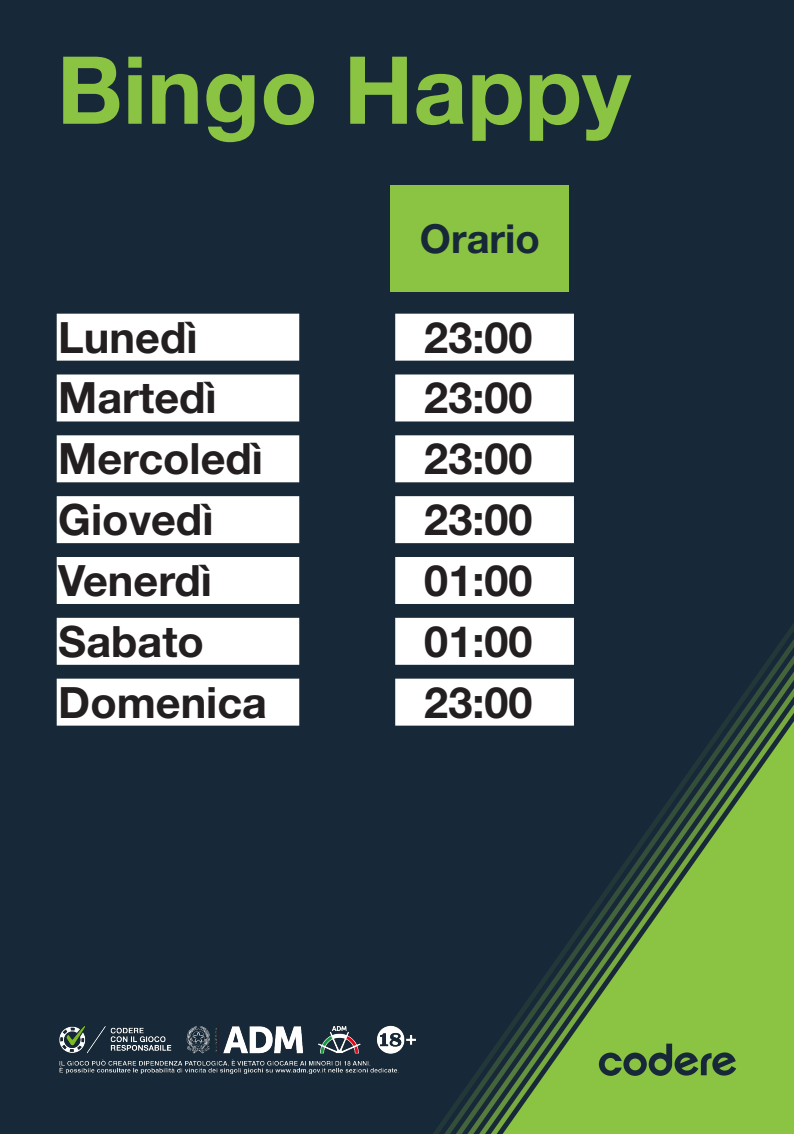
<style>
.page{position:relative;width:794px;height:1134px;background:#172938}
.page>*{position:absolute;margin:0;border:0;box-sizing:border-box;transform-origin:0 0}
.t1{font:700 93.92px "Helvetica Neue LT Std";color:#8bc342}
.t2{font:700 43.2px "Helvetica Neue LT Std";color:#231f20}
.t3{font:700 40px "Helvetica Neue LT Std";color:#172938}
</style>
<div class="page">
<svg style="left:435px;top:679px;width:359px;height:455px"></svg>
<svg style="left:599px;top:1044px;width:137px;height:33px"></svg>
<div style="left:391px;top:186px;width:178px;height:106px;background:#8bc342"></div>
<svg style="left:57px;top:374px;width:517px;height:47px"></svg>
<div style="left:397px;top:376px;width:163px;height:44px;background:#fff"></div>
<svg style="left:57px;top:314px;width:517px;height:47px"></svg>
<div style="left:397px;top:315px;width:163px;height:44px;background:#fff"></div>
<svg style="left:57px;top:435px;width:517px;height:47px"></svg>
<div style="left:397px;top:437px;width:163px;height:44px;background:#fff"></div>
<svg style="left:57px;top:496px;width:517px;height:47px"></svg>
<div style="left:397px;top:498px;width:163px;height:43px;background:#fff"></div>
<svg style="left:57px;top:557px;width:517px;height:47px"></svg>
<div style="left:397px;top:559px;width:163px;height:43px;background:#fff"></div>
<svg style="left:57px;top:618px;width:517px;height:47px"></svg>
<div style="left:397px;top:619px;width:163px;height:44px;background:#fff"></div>
<svg style="left:57px;top:679px;width:517px;height:47px"></svg>
<div style="left:397px;top:680px;width:163px;height:44px;background:#fff"></div>
<p class="t1" style="left:57px;top:32px;width:575px">Bingo Happy</p>
<p class="t3" style="left:420px;top:214px;width:121px">Orario</p>
<p class="t2" style="left:58px;top:310px;width:141px">Lunedì</p>
<p class="t2" style="left:424px;top:310px;width:110px">23:00</p>
<p class="t2" style="left:58px;top:371px;width:160px">Martedì</p>
<p class="t2" style="left:424px;top:371px;width:110px">23:00</p>
<p class="t2" style="left:58px;top:432px;width:206px">Mercoledì</p>
<p class="t2" style="left:424px;top:432px;width:110px">23:00</p>
<p class="t2" style="left:58px;top:493px;width:157px">Giovedì</p>
<p class="t2" style="left:424px;top:493px;width:110px">23:00</p>
<p class="t2" style="left:58px;top:554px;width:155px">Venerdì</p>
<p class="t2" style="left:424px;top:554px;width:110px">01:00</p>
<p class="t2" style="left:58px;top:615px;width:147px">Sabato</p>
<p class="t2" style="left:424px;top:615px;width:110px">01:00</p>
<p class="t2" style="left:58px;top:675px;width:210px">Domenica</p>
<p class="t2" style="left:424px;top:675px;width:110px">23:00</p>
</div>
